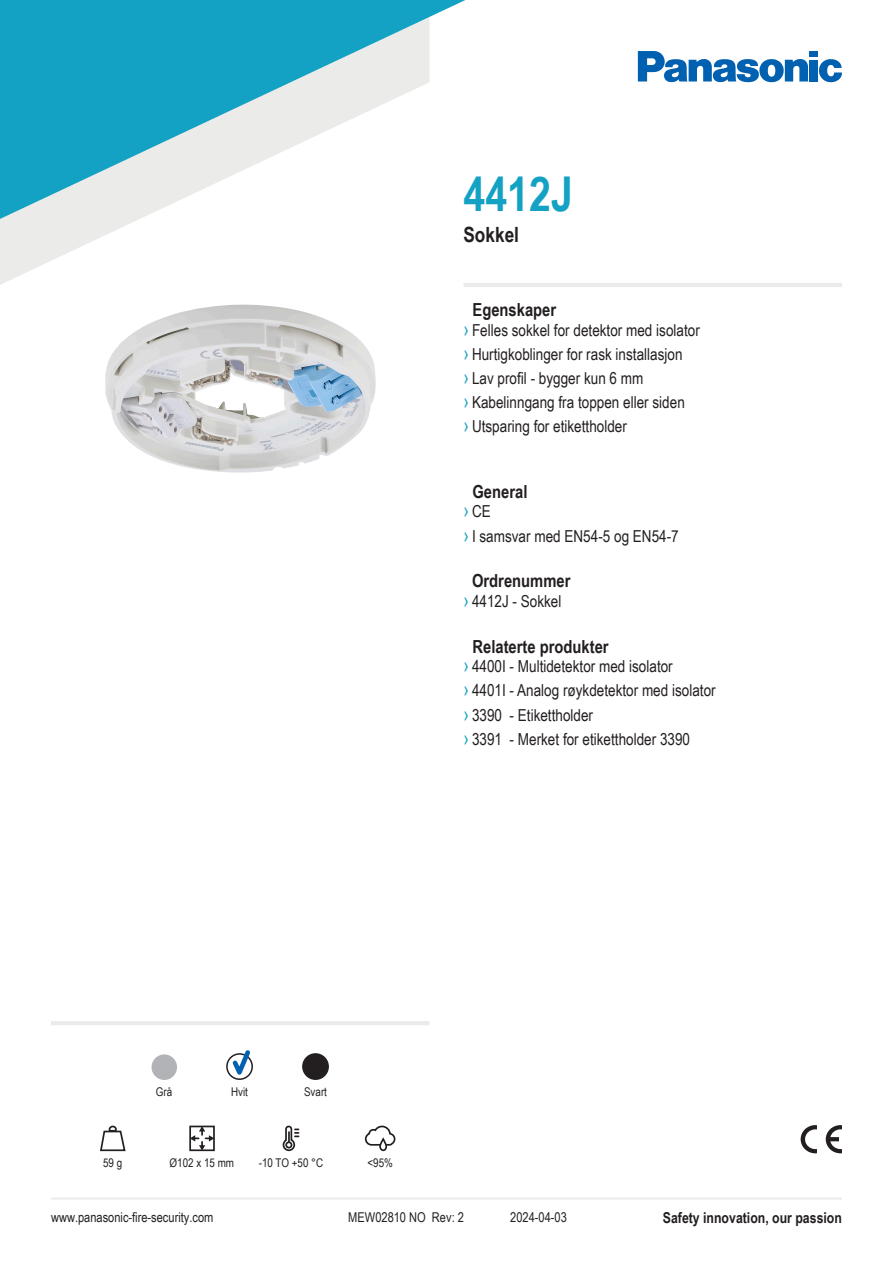
<style>
.page{position:relative;width:893px;height:1263px;background:#fff}
.page>*{position:absolute;margin:0;border:0;box-sizing:border-box;transform-origin:0 0}
.t1{font:700 48px "Arial Narrow";color:#13a1c4}
.t2{font:700 21px "Arial Narrow";color:#231f20}
.t3{font:700 18px "Arial Narrow";color:#231f20}
.t4{font:16.5px "Arial Narrow";color:#231f20}
.t5{font:700 15px "Arial Narrow";color:#231f20}
.t6{font:13.5px "Arial Narrow";color:#231f20}
.t7{font:12px "Arial Narrow";color:#231f20}
.s1{font-size:19.5px;color:#13a1c4}
</style>
<div class="page">
<svg style="left:0;top:219px;width:139px;height:66px;fill:#f2f2f1"></svg>
<svg style="left:0;top:0;width:465px;height:219px;fill:#13a1c4"></svg>
<svg style="left:819px;top:59px;width:23px;height:23px"></svg>
<div style="left:810px;top:51px;width:8px;height:6px;background:#0161b0"></div>
<div style="left:810px;top:60px;width:8px;height:21px;background:#0161b0"></div>
<svg style="left:638px;top:51px;width:170px;height:31px"></svg>
<svg style="left:192px;top:1128px;width:20px;height:20px"></svg>
<div style="left:189px;top:1125px;width:26px;height:26px;border:2px solid #231f20"></div>
<svg style="left:364px;top:1125px;width:32px;height:27px"></svg>
<svg style="left:100px;top:1125px;width:26px;height:27px"></svg>
<hr style="left:51px;top:1021px;width:378px;height:4px;background:#ebebea">
<svg style="left:826px;top:1125px;width:16px;height:28px"></svg>
<svg style="left:801px;top:1125px;width:16px;height:28px"></svg>
<hr style="left:51px;top:1197px;width:791px;height:2px;background:#ebebea">
<img style="left:105px;top:305px;width:271px;height:168px">
<hr style="left:463px;top:283px;width:379px;height:4px;background:#ebebea">
<div style="left:152px;top:1055px;width:24px;height:24px;background:#b2b3b7;border-radius:50%"></div>
<div style="left:152px;top:1054px;width:25px;height:26px;border:2px solid #b2b3b7;border-radius:50%"></div>
<div style="left:226px;top:1053px;width:27px;height:27px;border:2px solid #231f20;border-radius:50%"></div>
<svg style="left:229px;top:1050px;width:24px;height:30px"></svg>
<div style="left:303px;top:1054px;width:25px;height:25px;background:#231f20;border-radius:50%"></div>
<div style="left:302px;top:1053px;width:27px;height:27px;border:2px solid #231f20;border-radius:50%"></div>
<svg style="left:282px;top:1125px;width:17px;height:27px"></svg>
<p class="t1" style="left:463px;top:158px;width:111px">4412J</p>
<p class="t2" style="left:463px;top:219px;width:57px">Sokkel</p>
<p class="t3" style="left:472px;top:296px;width:85px">Egenskaper</p>
<p class="t4" style="left:463px;top:318px;width:238px"><span class="s1">›</span> Felles sokkel for detektor med isolator</p>
<p class="t4" style="left:463px;top:342px;width:221px"><span class="s1">›</span> Hurtigkoblinger for rask installasjon</p>
<p class="t4" style="left:463px;top:366px;width:181px"><span class="s1">›</span> Lav profil - bygger kun 6 mm</p>
<p class="t4" style="left:463px;top:390px;width:223px"><span class="s1">›</span> Kabelinngang fra toppen eller siden</p>
<p class="t4" style="left:463px;top:414px;width:165px"><span class="s1">›</span> Utsparing for etikettholder</p>
<p class="t3" style="left:472px;top:478px;width:56px">General</p>
<p class="t4" style="left:463px;top:499px;width:29px"><span class="s1">›</span>CE</p>
<p class="t4" style="left:463px;top:524px;width:217px"><span class="s1">›</span> I samsvar med EN54-5 og EN54-7</p>
<p class="t3" style="left:472px;top:567px;width:100px">Ordrenummer</p>
<p class="t4" style="left:463px;top:589px;width:99px"><span class="s1">›</span> 4412J - Sokkel</p>
<p class="t3" style="left:472px;top:633px;width:138px">Relaterte produkter</p>
<p class="t4" style="left:463px;top:654px;width:211px"><span class="s1">›</span> 4400I - Multidetektor med isolator</p>
<p class="t4" style="left:463px;top:678px;width:254px"><span class="s1">›</span> 4401I - Analog røykdetektor med isolator</p>
<p class="t4" style="left:463px;top:703px;width:131px"><span class="s1">›</span> 3390 - Etikettholder</p>
<p class="t4" style="left:463px;top:727px;width:228px"><span class="s1">›</span> 3391 - Merket for etikettholder 3390</p>
<p class="t7" style="left:156px;top:1083px;width:18px">Grå</p>
<p class="t7" style="left:231px;top:1083px;width:18px">Hvit</p>
<p class="t7" style="left:304px;top:1083px;width:24px">Svart</p>
<p class="t7" style="left:103px;top:1154px;width:21px">59 g</p>
<p class="t7" style="left:170px;top:1154px;width:66px">Ø102 x 15 mm</p>
<p class="t7" style="left:367px;top:1154px;width:27px">&lt;95%</p>
<p class="t7" style="left:259px;top:1154px;width:66px">-10 TO +50 °C</p>
<p class="t6" style="left:348px;top:1207px;width:117px">MEW02810 NO Rev: 2</p>
<p class="t6" style="left:510px;top:1207px;width:58px">2024-04-03</p>
<p class="t6" style="left:51px;top:1207px;width:164px">www.panasonic-fire-security.com</p>
<p class="t5" style="left:663px;top:1206px;width:181px">Safety innovation, our passion</p>
</div>
